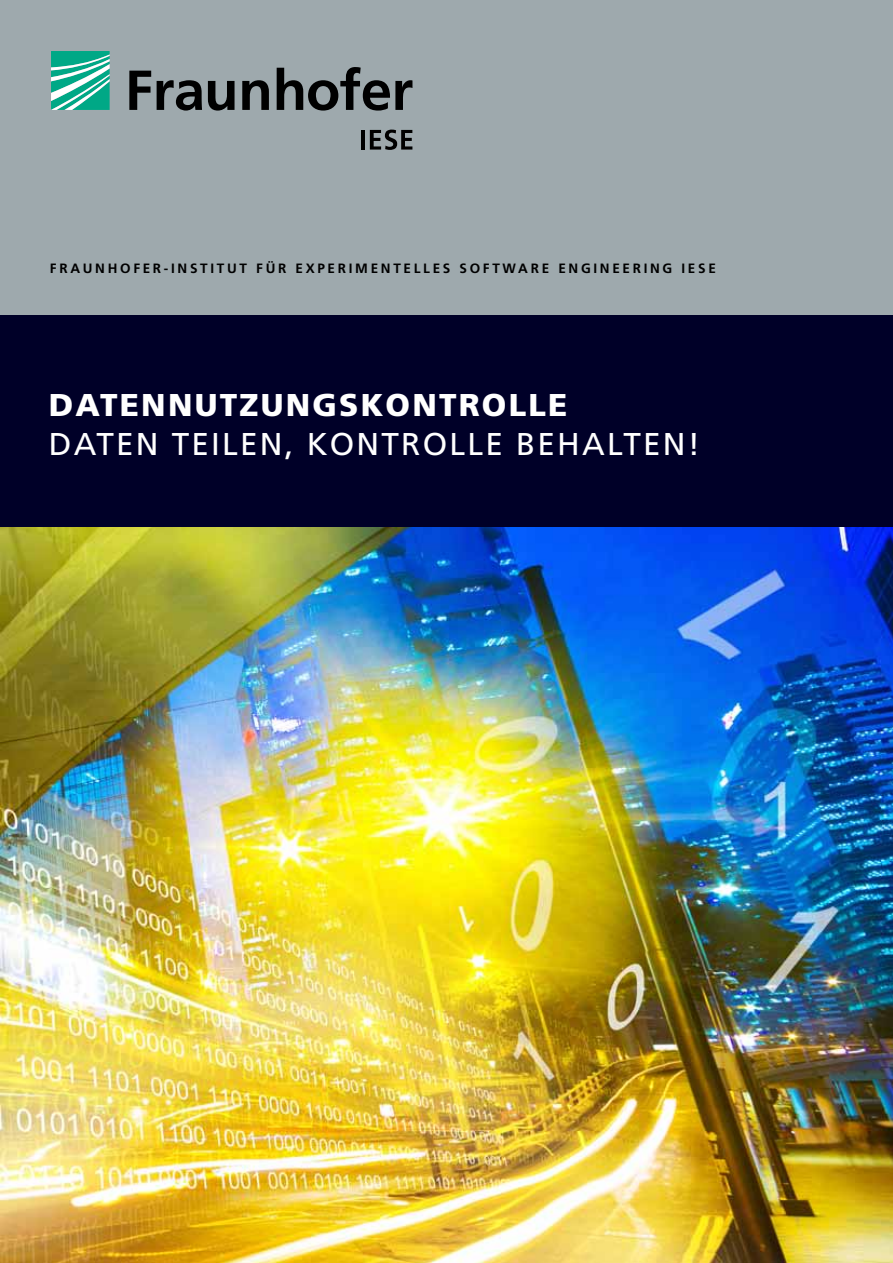
<style>
.page{position:relative;width:893px;height:1263px;background:#fff}
.page>*{position:absolute;margin:0;border:0;box-sizing:border-box;transform-origin:0 0}
.t1{font:31.5px "Frutiger LT Com";letter-spacing:.07em;color:#fff}
.t2{font:900 31.5px "Frutiger LT Com";letter-spacing:.07em;color:#fff}
.t3{font:700 13.5px "Frutiger LT Com";letter-spacing:.2em;color:#000}
</style>
<div class="page">
<div style="left:0;top:0;width:893px;height:315px;background:#9ea9ad"></div>
<div style="left:0;top:315px;width:893px;height:213px;background:#000028"></div>
<img style="left:0;top:528px;width:893px;height:735px">
<svg style="left:51px;top:51px;width:59px;height:59px;background:#4abfa7"></svg>
<svg style="left:129px;top:67px;width:283px;height:44px"></svg>
<hr style="left:361px;top:130px;width:3px;height:20px;background:#000">
<svg style="left:370px;top:130px;width:42px;height:20px"></svg>
<p class="t3" style="left:50px;top:260px;width:392px">FRAUNHOFE R-INS TI TUT F ÜR EXPE RI ME NTE LLES</p>
<p class="t3" style="left:459px;top:260px;width:258px">SOF TWARE ENGI NEE RI NG IESE</p>
<h1 class="t2" style="left:49px;top:386px;width:520px">DatENNUTZUNGSKONTROLLE</h1>
<h1 class="t1" style="left:49px;top:426px;width:653px">DATEN TEILEN, KONTROLLE BEHALTEN!</h1>
</div>
